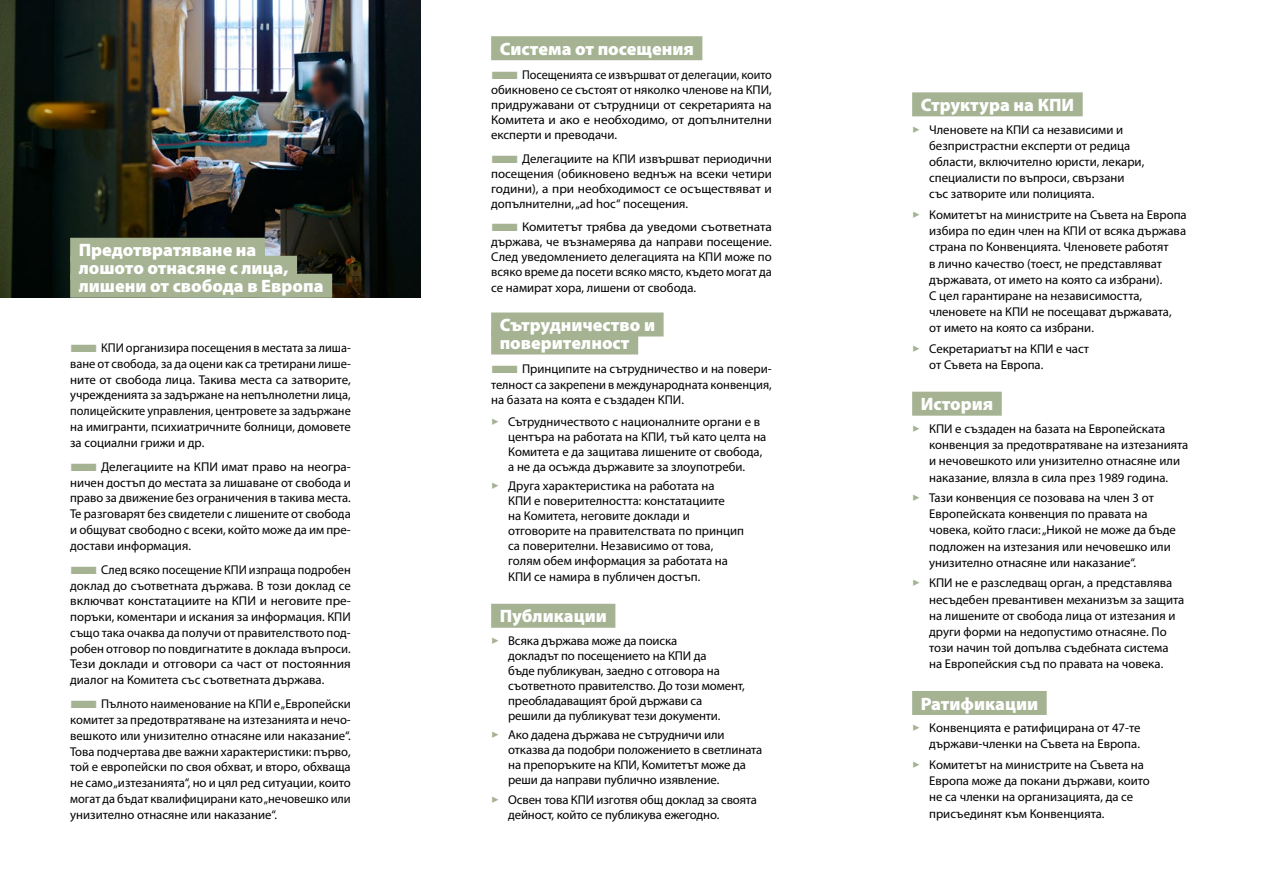
<style>
.page{position:relative;width:1263px;height:893px;background:#fff}
.page>*{position:absolute;margin:0;border:0;box-sizing:border-box;transform-origin:0 0}
.t1{font:900 18px/18px "Myriad Pro";color:#fff}
.t2{font:12.75px/16.2px "Myriad Pro";color:#000}
.t3{font:12.75px/15.1px "Myriad Pro";color:#000;text-align:justify;scale:1.05 1}
.t4{font:12.75px/15px "Myriad Pro";color:#000;text-align:justify;scale:.95 1}
.s1{color:#a5b393}
</style>
<div class="page">
<img style="left:0;top:0;width:421px;height:298px">
<div style="left:70px;top:238px;width:195px;height:24px;background:#a5b393"></div>
<div style="left:70px;top:256px;width:227px;height:24px;background:#a5b393"></div>
<div style="left:70px;top:274px;width:262px;height:24px;background:#a5b393"></div>
<div style="left:491px;top:36px;width:211px;height:24px;background:#a5b393"></div>
<div style="left:491px;top:312px;width:173px;height:24px;background:#a5b393"></div>
<div style="left:491px;top:330px;width:147px;height:24px;background:#a5b393"></div>
<div style="left:491px;top:604px;width:124px;height:24px;background:#a5b393"></div>
<div style="left:912px;top:92px;width:171px;height:24px;background:#a5b393"></div>
<div style="left:912px;top:392px;width:90px;height:24px;background:#a5b393"></div>
<div style="left:912px;top:691px;width:135px;height:24px;background:#a5b393"></div>
<h1 class="t1" style="left:79px;top:241px;width:246px">Предотвратяване на лошото отнасяне с лица, лишени от свобода в Европа</h1>
<p class="t2" style="left:70px;top:340px;width:282px;line-height:15.8px;text-align:justify"><span class="s1">■</span>КПИ организира посещения в местата за лиша&shy;ване от свобода, за да оцени как са третирани лише&shy;ните от свобода лица. Такива места са затворите, учрежденията за задържане на непълнолетни лица, полицейските управления, центровете за задържане на имигранти, психиатричните болници, домовете за социални грижи и др.</p>
<p class="t2" style="left:70px;top:458px;width:282px;line-height:15.8px;text-align:justify"><span class="s1">■</span>Делегациите на КПИ имат право на неогра&shy;ничен достъп до местата за лишаване от свобода и право за движение без ограничения в такива места.<br>Те разговарят без свидетели с лишените от свобода и общуват свободно с всеки, който може да им пре&shy;достави информация.</p>
<p class="t2" style="left:70px;top:561px;width:282px;line-height:15.8px;text-align:justify"><span class="s1">■</span>След всяко посещение КПИ изпраща подробен доклад до съответната държава. В този доклад се включват констатациите на КПИ и неговите пре&shy;поръки, коментари и искания за информация. КПИ също така очаква да получи от правителството под&shy;робен отговор по повдигнатите в доклада въпроси.<br>Тези доклади и отговори са част от постоянния диалог на Комитета със съответната държава.</p>
<p class="t2" style="left:70px;top:696px;width:282px;line-height:15.8px;text-align:justify"><span class="s1">■</span>Пълното наименование на КПИ е „Европейски комитет за предотвратяване на изтезанията и нечо&shy;вешкото или унизително отнасяне или наказание“.<br>Това подчертава две важни характеристики: първо, той е европейски по своя обхват, и второ, обхваща не само „изтезанията“, но и цял ред ситуации, които могат да бъдат квалифицирани като „нечовешко или унизително отнасяне или наказание“.</p>
<h1 class="t1" style="left:500px;top:39px;width:196px">Система от посещения</h1>
<p class="t4" style="left:491px;top:67px;width:297px"><span class="s1">■</span>Посещенията се извършват от делегации, които обикновено се състоят от няколко членове на КПИ, придружавани от сътрудници от секретарията на Комитета и ако е необходимо, от допълнителни експерти и преводачи.</p>
<p class="t2" style="left:491px;top:151px;width:282px;line-height:15px;text-align:justify"><span class="s1">■</span>Делегациите на КПИ извършват периодични посещения (обикновено веднъж на всеки четири години), а при необходимост се осъществяват и допълнителни, „ad hoc“ посещения.</p>
<p class="t3" style="left:491px;top:219px;width:269px"><span class="s1">■</span>Комитетът трябва да уведоми съответната държава, че възнамерява да направи посещение.<br>След уведомлението делегацията на КПИ може по всяко време да посети всяко място, където могат да се намират хора, лишени от свобода.</p>
<h1 class="t1" style="left:500px;top:315px;width:157px">Сътрудничество и поверителност</h1>
<p class="t2" style="left:491px;top:361px;width:282px;line-height:15.3px;text-align:justify"><span class="s1">■</span>Принципите на сътрудничество и на повери&shy;телност са закрепени в международната конвенция, на базата на коята е създаден КПИ.</p>
<p class="t2" style="left:508px;top:414px;width:260px;line-height:15px;text-indent:-17px"><span class="s1">✓</span> Сътрудничеството с националните органи е в центъра на работата на КПИ, тъй като целта на Комитета е да защитава лишените от свобода, а не да осъжда държавите за злоупотреби.</p>
<p class="t2" style="left:508px;top:478px;width:238px;line-height:15px;text-indent:-17px"><span class="s1">✓</span> Друга характеристика на работата на<br>КПИ е поверителността: констатациите<br>на Комитета, неговите доклади и отговорите на правителствата по принцип са поверителни. Независимо от това, голям обем информация за работата на</p>
<p class="t2" style="left:508px;top:568px;width:194px">КПИ се намира в публичен достъп.</p>
<h1 class="t1" style="left:500px;top:607px;width:109px">Публикации</h1>
<p class="t2" style="left:508px;top:633px;width:238px;line-height:15px;text-indent:-17px"><span class="s1">✓</span> Всяка държава може да поиска<br>докладът по посещението на КПИ да<br>бъде публикуван, заедно с отговора на съответното правителство. До този момент, преобладаващият брой държави са решили да публикуват тези документи.</p>
<p class="t2" style="left:508px;top:727px;width:256px;line-height:15px;text-indent:-17px"><span class="s1">✓</span> Ако дадена държава не сътрудничи или отказва да подобри положението в светлината на препоръките на КПИ, Комитетът може да реши да направи публично изявление.</p>
<p class="t2" style="left:508px;top:791px;width:250px;line-height:15px;text-indent:-17px"><span class="s1">✓</span> Освен това КПИ изготвя общ доклад за своята дейност, който се публикува ежегодно.</p>
<h1 class="t1" style="left:921px;top:95px;width:155px">Структура на КПИ</h1>
<p class="t2" style="left:929px;top:121px;width:217px;text-indent:-17px"><span class="s1">✓</span> Членовете на КПИ са независими и безпристрастни експерти от редица области, включително юристи, лекари, специалисти по въпроси, свързани със затворите или полицията.</p>
<p class="t2" style="left:929px;top:206px;width:259px;text-indent:-17px"><span class="s1">✓</span> Комитетът на министрите на Съвета на Европа избира по един член на КПИ от всяка държава страна по Конвенцията. Членовете работят<br>в лично качество (тоест, не представляват държавата, от името на която са избрани).<br>С цел гарантиране на независимостта, членовете на КПИ не посещават държавата, от името на която са избрани.</p>
<p class="t2" style="left:929px;top:340px;width:162px;text-indent:-17px"><span class="s1">✓</span> Секретариaтът на КПИ е част от Съвета на Европа.</p>
<h1 class="t1" style="left:921px;top:395px;width:74px">История</h1>
<p class="t2" style="left:929px;top:420px;width:261px;text-indent:-17px"><span class="s1">✓</span> КПИ е създаден на базата на Европейската конвенция за предотвратяване на изтезанията и нечовешкото или унизително отнасяне или наказание, влязла в сила през 1989 година.</p>
<p class="t2" style="left:929px;top:489px;width:248px;text-indent:-17px"><span class="s1">✓</span> Тази конвенция се позовава на член 3 от Европейската конвенция по правата на човека, който гласи: „Никой не може да бъде подложен на изтезания или нечовешко или унизително отнасяне или наказание“.</p>
<p class="t2" style="left:929px;top:575px;width:257px;text-indent:-17px"><span class="s1">✓</span> КПИ не е разследващ орган, а представлява несъдебен превантивен механизъм за защита на лишените от свобода лица от изтезания и други форми на недопустимо отнасяне. По този начин той допълва съдебната система на Европейския съд по правата на човека.</p>
<h1 class="t1" style="left:921px;top:694px;width:119px">Ратификации</h1>
<p class="t2" style="left:912px;top:720px;width:230px;text-align:right"><span class="s1">✓</span> Конвенцията е ратифицирана от 47-те държави-членки на Съвета на Европа.</p>
<p class="t2" style="left:929px;top:756px;width:222px;text-indent:-17px"><span class="s1">✓</span> Комитетът на министрите на Съвета на Европа може да покани държави, които не са членки на организацията, да се присъединят към Конвенцията.</p>
</div>
